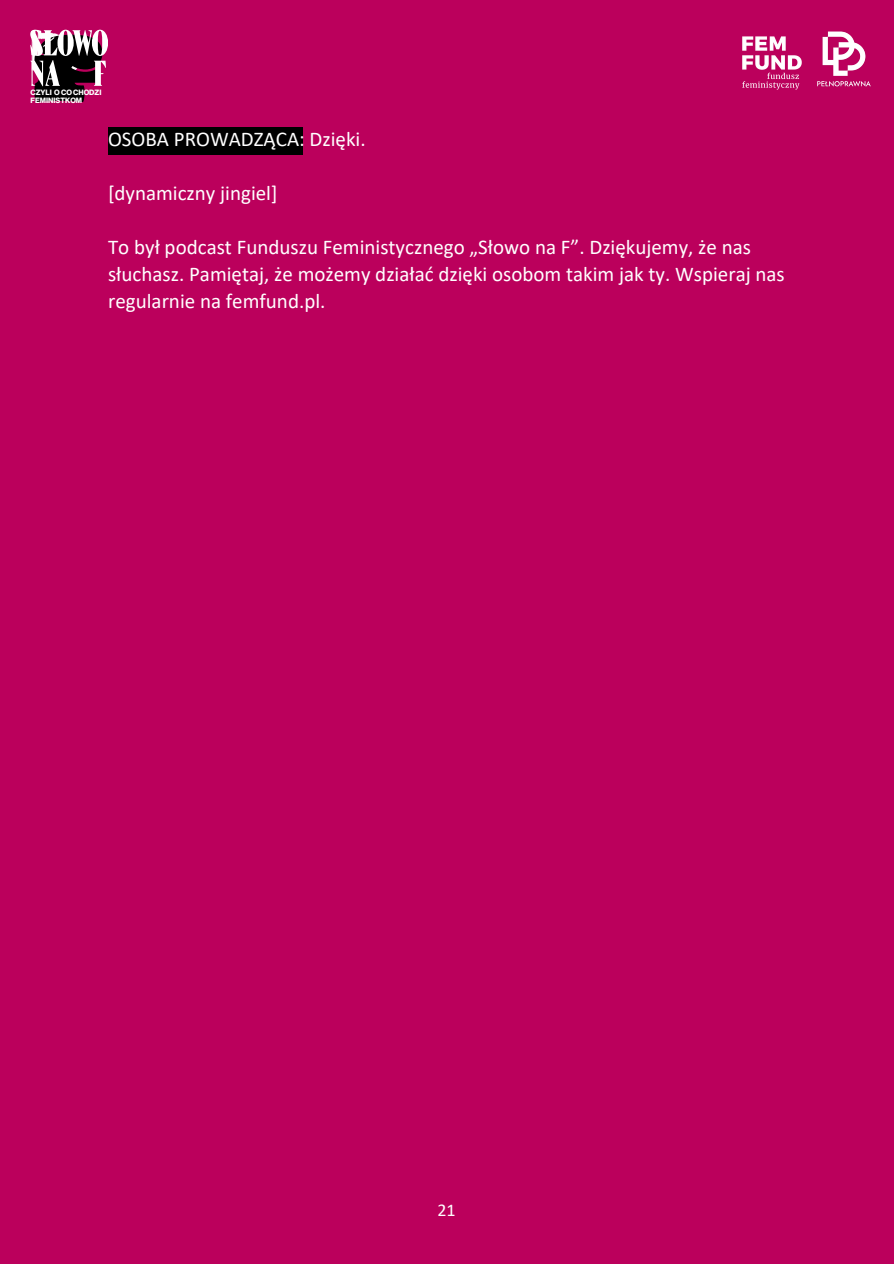
<style>
.page{position:relative;width:894px;height:1264px;background:#fff}
.page>*{position:absolute;margin:0;border:0;box-sizing:border-box;transform-origin:0 0}
.t1{font:21px/27px "Calibri";color:#fff}
.t2{font:18px "Calibri";color:#fff}
.t3{font:700 7.5px "Neue Haas Display";color:#fff}
</style>
<div class="page">
<div style="left:0;top:0;width:893px;height:1263px;background:#bb005c"></div>
<div style="left:108px;top:128px;width:195px;height:27px;background:#000"></div>
<svg style="left:30px;top:30px;width:78px;height:72px"></svg>
<img style="left:817px;top:31px;width:54px;height:56px">
<img style="left:742px;top:36px;width:60px;height:54px">
<p class="t3" style="left:30px;top:89px;width:72px">CZYLI O CO CHODZI</p>
<p class="t3" style="left:30px;top:97px;width:53px">FEMINISTKOM</p>
<p class="t1" style="left:108px;top:127px;width:259px">OSOBA PROWADZĄCA: Dzięki.</p>
<p class="t1" style="left:108px;top:181px;width:171px">[dynamiczny jingiel]</p>
<p class="t1" style="left:108px;top:235px;width:678px">To był podcast Funduszu Feministycznego „Słowo na F”. Dziękujemy, że nas słuchasz. Pamiętaj, że możemy działać dzięki osobom takim jak ty. Wspieraj nas regularnie na femfund.pl.</p>
<p class="t2" style="left:437px;top:1202px;width:20px">21</p>
</div>
